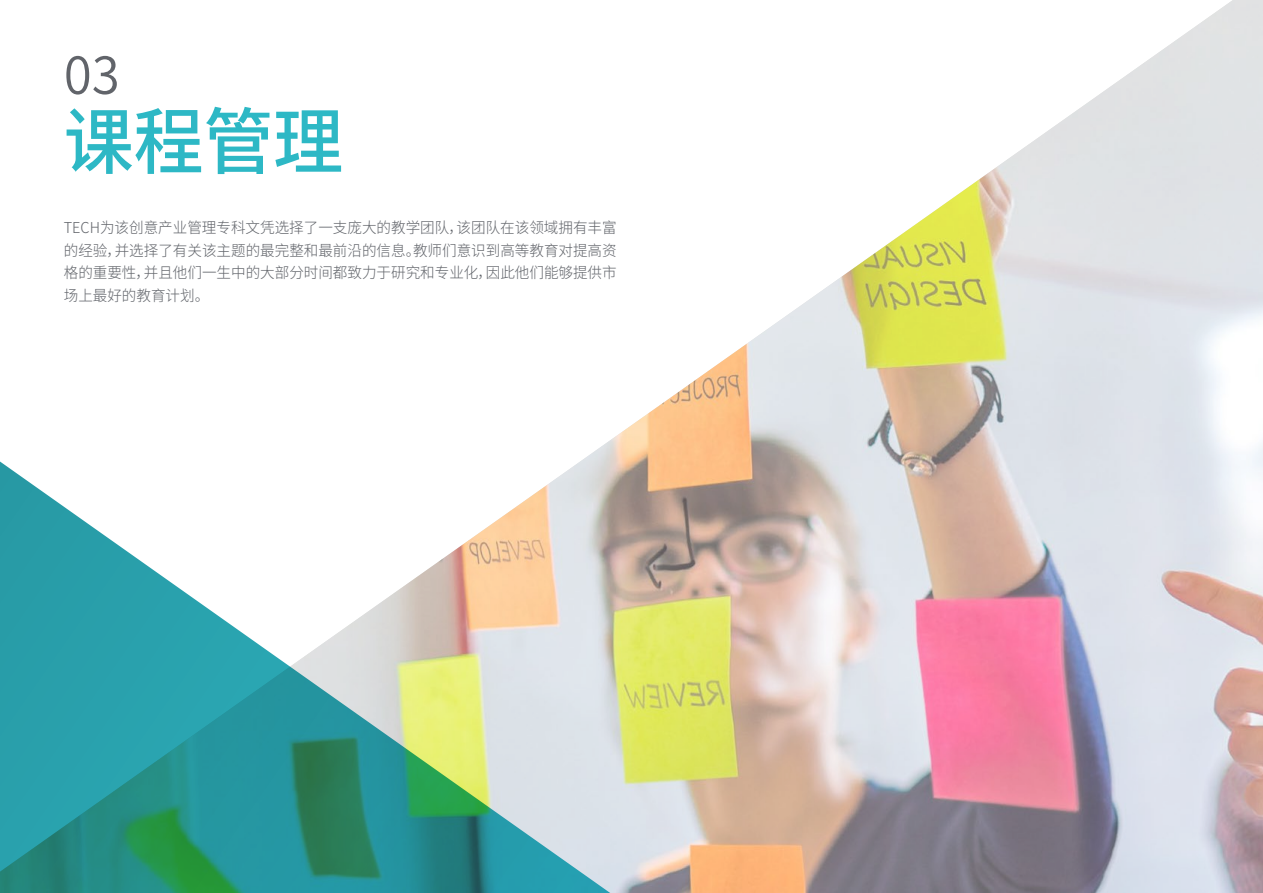
<style>
.page{position:relative;width:1263px;height:893px;background:#fff}
.page>*{position:absolute;margin:0;border:0;box-sizing:border-box;transform-origin:0 0}
.t1{font:500 72px "Source Han Sans CN";color:#2db8c5}
.t2{font:52.5px "Source Han Sans CN";color:#61646a}
.t3{font:300 15px/22.5px "Source Han Sans CN";color:#61646a;text-align:justify}
</style>
<div class="page">
<img style="left:602px;top:0;width:661px;height:893px">
<svg style="left:0;top:446px;width:640px;height:447px"></svg>
<h2 class="t2" style="left:64px;top:45px;width:57px">03</h2>
<h1 class="t1" style="left:64px;top:101px;width:281px">课程管理</h1>
<p class="t3" style="left:64px;top:217px;width:554px">TECH为该创意产业管理专科文凭选择了一支庞大的教学团队，该团队在该领域拥有丰富的经验，并选择了有关该主题的最完整和最前沿的信息。教师们意识到高等教育对提高资格的重要性，并且他们一生中的大部分时间都致力于研究和专业化，因此他们能够提供市场上最好的教育计划。</p>
</div>
